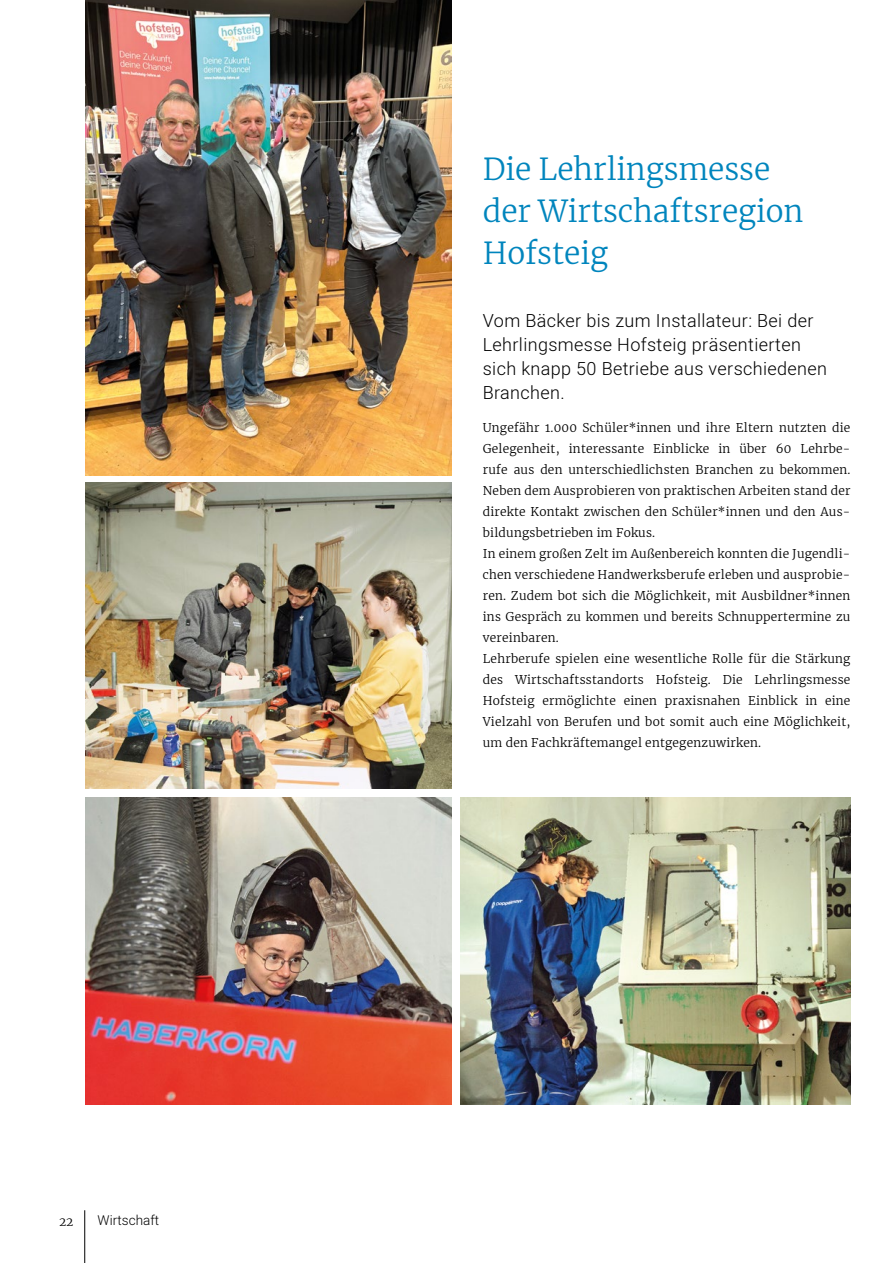
<style>
.page{position:relative;width:893px;height:1263px;background:#fff}
.page>*{position:absolute;margin:0;border:0;box-sizing:border-box;transform-origin:0 0}
.t1{font:300 30px/42px "Merriweather";color:#0085bd}
.t2{font:300 18px/24px "Heebo";letter-spacing:.02em;color:#000}
.t3{font:300 13.5px "Heebo";color:#000}
.t4{font:300 12px/21px "Merriweather";letter-spacing:.02em;color:#000}
</style>
<div class="page">
<img style="left:85px;top:0;width:367px;height:476px">
<img style="left:460px;top:798px;width:390px;height:306px">
<img style="left:85px;top:798px;width:367px;height:306px">
<img style="left:85px;top:482px;width:367px;height:307px">
<hr style="left:84px;top:1210px;width:1px;height:53px;background:#000">
<p class="t4" style="left:59px;top:1210px;width:16px">22</p>
<p class="t3" style="left:98px;top:1211px;width:63px">Wirtschaft</p>
<h1 class="t1" style="left:483px;top:147px;width:322px">Die Lehrlingsmesse der Wirtschaftsregion<br>Hofsteig</h1>
<h2 class="t2" style="left:483px;top:308px;width:346px">Vom Bäcker bis zum Installateur: Bei der Lehrlingsmesse Hofsteig präsentierten sich knapp 50 Betriebe aus verschiedenen Branchen.</h2>
<p class="t4" style="left:483px;top:417px;width:369px">Ungefähr 1.000 Schüler*innen und ihre Eltern nutzten die Gelegenheit, interessante Einblicke in über 60 Lehrbe&shy;rufe aus den unterschiedlichsten Branchen zu bekommen.<br>Neben dem Ausprobieren von praktischen Arbeiten stand der direkte Kontakt zwischen den Schüler*innen und den Aus&shy;bildungsbetrieben im Fokus.<br>In einem großen Zelt im Außenbereich konnten die Jugendli&shy;chen verschiedene Handwerksberufe erleben und ausprobie&shy;ren. Zudem bot sich die Möglichkeit, mit Ausbildner*innen ins Gespräch zu kommen und bereits Schnuppertermine zu vereinbaren.<br>Lehrberufe spielen eine wesentliche Rolle für die Stärkung des Wirtschaftsstandorts Hofsteig. Die Lehrlingsmesse Hofsteig ermöglichte einen praxisnahen Einblick in eine Vielzahl von Berufen und bot somit auch eine Möglichkeit, um den Fachkräftemangel entgegenzuwirken.</p>
</div>
